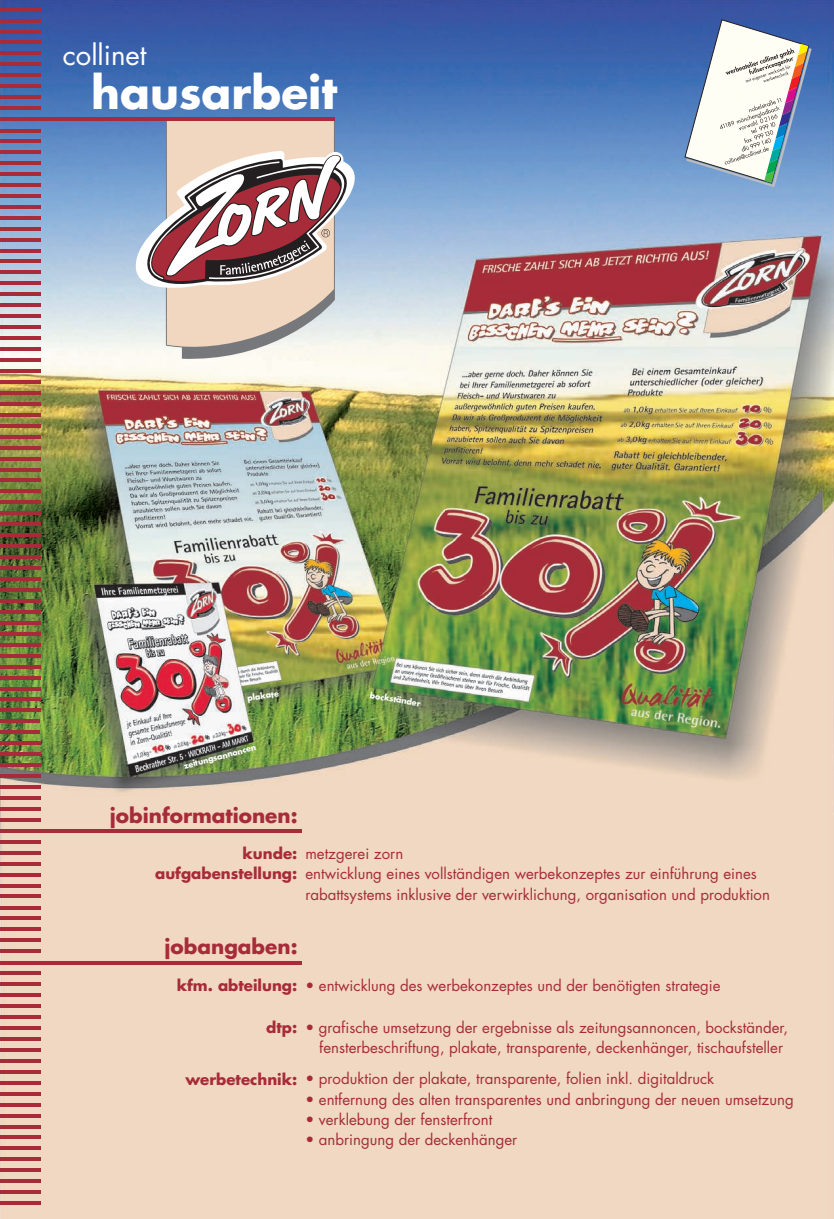
<style>
.page{position:relative;width:834px;height:1219px;background:#fff}
.page>*{position:absolute;margin:0;border:0;box-sizing:border-box;transform-origin:0 0}
.t1{font:700 43.9px "Futura";color:#fff}
.t2{font:27.5px "Futura";color:#fff}
.t3{font:700 20px "Futura";color:#a72b39}
.t4{font:15px/20.1px "Futura";color:#a72b39}
.t5{font:700 15px/20px "Futura";color:#a72b39;text-align:right}
.t6{font:700 8px "Futura";color:#fff}
.s1{font-weight:700}
</style>
<div class="page">
<img style="left:0;top:0;width:833px;height:1219px">
<svg style="left:684px;top:19px;width:127px;height:168px"></svg>
<svg style="left:166px;top:354px;width:169px;height:7px"></svg>
<svg style="left:134px;top:120px;width:226px;height:234px"></svg>
<hr style="left:0;top:118px;width:335px;height:3px;background:#a72b39">
<hr style="left:0;top:8px;width:40px;height:3px;background:#a72b39">
<hr style="left:0;top:19px;width:40px;height:3px;background:#a72b39">
<hr style="left:0;top:30px;width:40px;height:3px;background:#a72b39">
<hr style="left:0;top:41px;width:40px;height:3px;background:#a72b39">
<hr style="left:0;top:52px;width:40px;height:3px;background:#a72b39">
<hr style="left:0;top:63px;width:40px;height:3px;background:#a72b39">
<hr style="left:0;top:74px;width:40px;height:3px;background:#a72b39">
<hr style="left:0;top:85px;width:40px;height:3px;background:#a72b39">
<hr style="left:0;top:1004px;width:40px;height:4px;background:#a72b39">
<hr style="left:0;top:1015px;width:40px;height:4px;background:#a72b39">
<hr style="left:0;top:1026px;width:40px;height:4px;background:#a72b39">
<hr style="left:0;top:1037px;width:40px;height:3px;background:#a72b39">
<hr style="left:0;top:1048px;width:40px;height:3px;background:#a72b39">
<hr style="left:0;top:1059px;width:40px;height:3px;background:#a72b39">
<hr style="left:0;top:1070px;width:40px;height:3px;background:#a72b39">
<hr style="left:0;top:1081px;width:40px;height:3px;background:#a72b39">
<hr style="left:0;top:1092px;width:40px;height:3px;background:#a72b39">
<hr style="left:0;top:1103px;width:40px;height:3px;background:#a72b39">
<hr style="left:0;top:1114px;width:40px;height:3px;background:#a72b39">
<hr style="left:0;top:1125px;width:40px;height:3px;background:#a72b39">
<hr style="left:0;top:1136px;width:40px;height:3px;background:#a72b39">
<hr style="left:0;top:1147px;width:40px;height:3px;background:#a72b39">
<hr style="left:0;top:1158px;width:40px;height:3px;background:#a72b39">
<hr style="left:0;top:1169px;width:40px;height:3px;background:#a72b39">
<hr style="left:0;top:1180px;width:40px;height:3px;background:#a72b39">
<hr style="left:0;top:96px;width:40px;height:3px;background:#a72b39">
<hr style="left:0;top:107px;width:40px;height:3px;background:#a72b39">
<hr style="left:0;top:117px;width:40px;height:4px;background:#a72b39">
<hr style="left:0;top:139px;width:40px;height:4px;background:#a72b39">
<hr style="left:0;top:205px;width:40px;height:3px;background:#a72b39">
<hr style="left:0;top:161px;width:40px;height:4px;background:#a72b39">
<hr style="left:0;top:172px;width:40px;height:4px;background:#a72b39">
<hr style="left:0;top:183px;width:40px;height:3px;background:#a72b39">
<hr style="left:0;top:194px;width:40px;height:3px;background:#a72b39">
<hr style="left:0;top:216px;width:40px;height:3px;background:#a72b39">
<hr style="left:0;top:227px;width:40px;height:3px;background:#a72b39">
<hr style="left:0;top:238px;width:40px;height:3px;background:#a72b39">
<hr style="left:0;top:249px;width:40px;height:3px;background:#a72b39">
<hr style="left:0;top:260px;width:40px;height:3px;background:#a72b39">
<hr style="left:0;top:271px;width:40px;height:3px;background:#a72b39">
<hr style="left:0;top:282px;width:40px;height:3px;background:#a72b39">
<hr style="left:0;top:293px;width:40px;height:3px;background:#a72b39">
<hr style="left:0;top:304px;width:40px;height:3px;background:#a72b39">
<hr style="left:0;top:315px;width:40px;height:3px;background:#a72b39">
<hr style="left:0;top:326px;width:40px;height:3px;background:#a72b39">
<hr style="left:0;top:336px;width:40px;height:4px;background:#a72b39">
<hr style="left:0;top:347px;width:40px;height:4px;background:#a72b39">
<hr style="left:0;top:358px;width:40px;height:4px;background:#a72b39">
<hr style="left:0;top:369px;width:40px;height:4px;background:#a72b39">
<hr style="left:0;top:380px;width:40px;height:4px;background:#a72b39">
<hr style="left:0;top:391px;width:40px;height:3px;background:#a72b39">
<hr style="left:0;top:402px;width:40px;height:3px;background:#a72b39">
<hr style="left:0;top:413px;width:40px;height:3px;background:#a72b39">
<hr style="left:0;top:424px;width:40px;height:3px;background:#a72b39">
<hr style="left:0;top:435px;width:40px;height:3px;background:#a72b39">
<hr style="left:0;top:446px;width:40px;height:3px;background:#a72b39">
<hr style="left:0;top:457px;width:40px;height:3px;background:#a72b39">
<hr style="left:0;top:468px;width:40px;height:3px;background:#a72b39">
<hr style="left:0;top:479px;width:40px;height:3px;background:#a72b39">
<hr style="left:0;top:490px;width:40px;height:3px;background:#a72b39">
<hr style="left:0;top:501px;width:40px;height:3px;background:#a72b39">
<hr style="left:0;top:512px;width:40px;height:3px;background:#a72b39">
<hr style="left:0;top:523px;width:40px;height:3px;background:#a72b39">
<hr style="left:0;top:534px;width:40px;height:3px;background:#a72b39">
<hr style="left:0;top:544px;width:40px;height:4px;background:#a72b39">
<hr style="left:0;top:555px;width:40px;height:4px;background:#a72b39">
<hr style="left:0;top:566px;width:40px;height:4px;background:#a72b39">
<hr style="left:0;top:577px;width:40px;height:4px;background:#a72b39">
<hr style="left:0;top:588px;width:40px;height:4px;background:#a72b39">
<hr style="left:0;top:599px;width:40px;height:4px;background:#a72b39">
<hr style="left:0;top:610px;width:40px;height:3px;background:#a72b39">
<hr style="left:0;top:621px;width:40px;height:3px;background:#a72b39">
<hr style="left:0;top:632px;width:40px;height:3px;background:#a72b39">
<hr style="left:0;top:643px;width:40px;height:3px;background:#a72b39">
<hr style="left:0;top:665px;width:40px;height:3px;background:#a72b39">
<hr style="left:0;top:676px;width:40px;height:3px;background:#a72b39">
<hr style="left:0;top:687px;width:40px;height:3px;background:#a72b39">
<hr style="left:0;top:698px;width:40px;height:3px;background:#a72b39">
<hr style="left:0;top:709px;width:40px;height:3px;background:#a72b39">
<hr style="left:0;top:720px;width:40px;height:3px;background:#a72b39">
<hr style="left:0;top:742px;width:40px;height:3px;background:#a72b39">
<hr style="left:0;top:731px;width:40px;height:3px;background:#a72b39">
<hr style="left:0;top:753px;width:40px;height:3px;background:#a72b39">
<hr style="left:0;top:763px;width:40px;height:4px;background:#a72b39">
<hr style="left:0;top:774px;width:40px;height:4px;background:#a72b39">
<hr style="left:0;top:785px;width:40px;height:4px;background:#a72b39">
<hr style="left:0;top:796px;width:40px;height:4px;background:#a72b39">
<hr style="left:0;top:818px;width:40px;height:3px;background:#a72b39">
<hr style="left:0;top:829px;width:40px;height:3px;background:#a72b39">
<hr style="left:0;top:840px;width:40px;height:3px;background:#a72b39">
<hr style="left:0;top:895px;width:40px;height:3px;background:#a72b39">
<hr style="left:0;top:862px;width:40px;height:3px;background:#a72b39">
<hr style="left:0;top:873px;width:40px;height:3px;background:#a72b39">
<hr style="left:0;top:884px;width:40px;height:3px;background:#a72b39">
<hr style="left:0;top:906px;width:40px;height:3px;background:#a72b39">
<hr style="left:0;top:917px;width:40px;height:3px;background:#a72b39">
<hr style="left:0;top:928px;width:40px;height:3px;background:#a72b39">
<hr style="left:0;top:939px;width:40px;height:3px;background:#a72b39">
<hr style="left:0;top:950px;width:40px;height:3px;background:#a72b39">
<hr style="left:0;top:971px;width:40px;height:4px;background:#a72b39">
<hr style="left:0;top:982px;width:40px;height:4px;background:#a72b39">
<hr style="left:0;top:993px;width:40px;height:4px;background:#a72b39">
<hr style="left:0;top:807px;width:40px;height:3px;background:#a72b39">
<hr style="left:0;top:654px;width:40px;height:3px;background:#a72b39">
<hr style="left:0;top:150px;width:40px;height:3px;background:#a72b39">
<hr style="left:0;top:851px;width:40px;height:4px;background:#a72b39">
<hr style="left:0;top:1191px;width:40px;height:3px;background:#a72b39">
<hr style="left:0;top:1201px;width:40px;height:4px;background:#a72b39">
<hr style="left:0;top:129px;width:40px;height:3px;background:#a72b39">
<hr style="left:0;top:830px;width:302px;height:3px;background:#a72b39">
<hr style="left:0;top:961px;width:301px;height:3px;background:#a72b39">
<h2 class="t2" style="left:63px;top:46px;width:85px">collinet</h2>
<h1 class="t1" style="left:91px;top:77px;width:247px">hausarbeit</h1>
<p class="t6" style="left:247px;top:695px;width:33px;rotate:-9deg">plakate</p>
<p class="t6" style="left:183px;top:763px;width:76px;rotate:-15deg">zeitungsannoncen</p>
<p class="t6" style="left:370px;top:692px;width:53px;rotate:10deg">bockständer</p>
<h3 class="t3" style="left:110px;top:808px;width:189px">jobinformationen:</h3>
<p class="t5" style="left:155px;top:846px;width:144px">kunde: aufgabenstellung:</p>
<p class="t4" style="left:305px;top:846px;width:466px">metzgerei zorn<br>entwicklung eines vollständigen werbekonzeptes zur einführung eines rabattsystems inklusive der verwirklichung, organisation und produktion</p>
<h3 class="t3" style="left:164px;top:939px;width:134px">jobangaben:</h3>
<p class="t4" style="left:177px;top:978px;width:545px"><span class="s1">kfm. abteilung:</span> • entwicklung des werbekonzeptes und der benötigten strategie</p>
<p class="t5" style="left:266px;top:1020px;width:33px">dtp:</p>
<p class="t5" style="left:185px;top:1071px;width:113px">werbetechnik:</p>
<p class="t4" style="left:305px;top:1020px;width:484px;text-align:center">• grafische umsetzung der ergebnisse als zeitungsannoncen, bockständer, fensterbeschriftung, plakate, transparente, deckenhänger, tischaufsteller</p>
<p class="t4" style="left:305px;top:1071px;width:410px">• produktion der plakate, transparente, folien inkl. digitaldruck</p>
<p class="t4" style="left:305px;top:1091px;width:489px">• entfernung des alten transparentes und anbringung der neuen umsetzung</p>
<p class="t4" style="left:305px;top:1112px;width:188px">• verklebung der fensterfront</p>
<p class="t4" style="left:305px;top:1132px;width:213px">• anbringung der deckenhänger</p>
</div>
